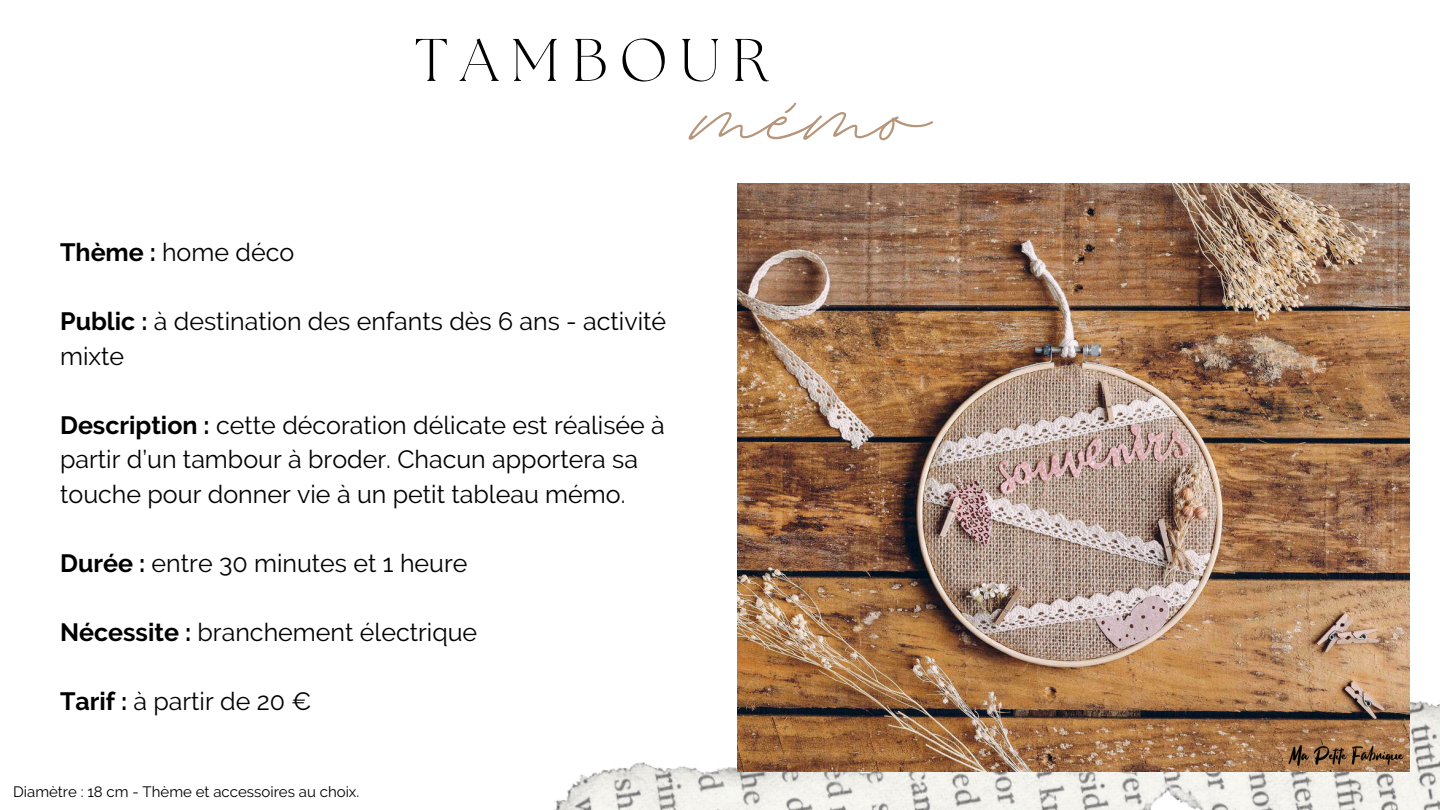
<style>
.page{position:relative;width:1440px;height:810px;background:#fff}
.page>*{position:absolute;margin:0;border:0;box-sizing:border-box;transform-origin:0 0}
.t1{font:200px "BD Script";color:#b6967a}
.t2{font:300 60px "The Seasons";letter-spacing:.2em;color:#000}
.t3{font:25px/34.5px "Raleway";color:#000}
.t4{font:15px "Raleway";color:#000}
.s1{font-weight:700}
</style>
<div class="page">
<img style="left:554px;top:620px;width:886px;height:190px">
<img style="left:738px;top:183px;width:672px;height:588px">
<img style="left:1282px;top:740px;width:128px;height:31px">
<h2 class="t2" style="left:415px;top:21px;width:355px">TAMBOUR</h2>
<h1 class="t1" style="left:696px;top:-47px;width:233px">mémo</h1>
<p class="t3" style="left:60px;top:235px;width:236px"><span class="s1">Thème :</span> home déco</p>
<p class="t3" style="left:60px;top:304px;width:608px"><span class="s1">Public :</span> à destination des enfants dès 6 ans - activité mixte</p>
<p class="t3" style="left:60px;top:408px;width:606px"><span class="s1">Description :</span> cette décoration délicate est réalisée à partir d’un tambour à broder. Chacun apportera sa touche pour donner vie à un petit tableau mémo.</p>
<p class="t3" style="left:60px;top:546px;width:409px"><span class="s1">Durée :</span> entre 30 minutes et 1 heure</p>
<p class="t3" style="left:60px;top:615px;width:419px"><span class="s1">Nécessite :</span> branchement électrique</p>
<p class="t3" style="left:60px;top:684px;width:253px"><span class="s1">Tarif :</span> à partir de 20 €</p>
<p class="t4" style="left:13px;top:783px;width:348px">Diamètre : 18 cm - Thème et accessoires au choix.</p>
</div>
